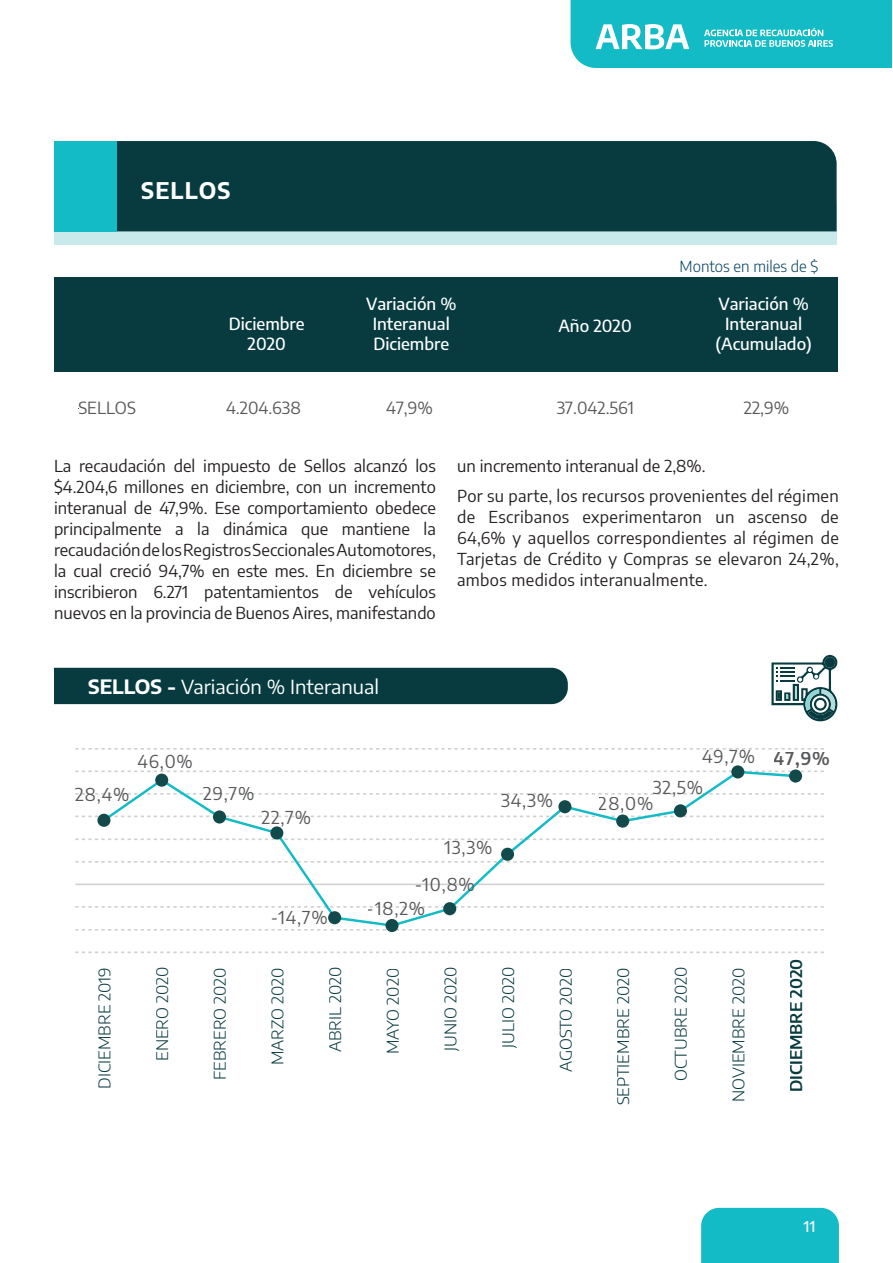
<style>
.page{position:relative;width:893px;height:1263px;background:#fff}
.page>*{position:absolute;margin:0;border:0;box-sizing:border-box;transform-origin:0 0}
.t1{font:700 22.5px "Encode Sans";letter-spacing:.05em;color:#fff}
.t2{font:19.5px "Encode Sans";color:#fff}
.t3{font:17.85px "Encode Sans";letter-spacing:.05em;color:#57585a}
.t4{font:500 16.8px/20.1px "Encode Sans";color:#fff;text-align:center}
.t5{font:16.8px "Encode Sans";color:#57585a}
.t6{font:16.5px/21px "Encode Sans";color:#231f20;text-align:justify}
.t7{font:300 16.05px "Encode Sans";color:#073b3f;scale:1.05 1}
.t8{font:600 16.05px "Encode Sans";color:#073b3f;scale:1.05 1}
.t9{font:300 15.15px "Encode Sans";color:#024061}
.t10{font:500 15px "Encode Sans";color:#fff}
.s1{font-weight:700}
.s2{font-weight:600}
</style>
<div class="page">
<div style="left:701px;top:1208px;width:138px;height:55px;background:#12bbc5"></div>
<svg style="left:571px;top:0;width:321px;height:68px;background:#29c1ca"></svg>
<svg style="left:54px;top:231px;width:783px;height:13px;background:#c1e4e5"></svg>
<div style="left:117px;top:141px;width:720px;height:90px;background:#073b3f"></div>
<div style="left:54px;top:141px;width:63px;height:90px;background:#12bbc6"></div>
<svg style="left:75px;top:748px;width:749px;height:2px"></svg>
<svg style="left:75px;top:770px;width:749px;height:2px"></svg>
<svg style="left:75px;top:793px;width:749px;height:2px"></svg>
<svg style="left:75px;top:815px;width:749px;height:2px"></svg>
<svg style="left:75px;top:838px;width:749px;height:2px"></svg>
<svg style="left:75px;top:861px;width:749px;height:2px"></svg>
<svg style="left:75px;top:906px;width:749px;height:2px"></svg>
<svg style="left:75px;top:929px;width:749px;height:2px"></svg>
<svg style="left:75px;top:951px;width:749px;height:2px"></svg>
<hr style="left:75px;top:883px;width:749px;height:2px;background:#d0d1d1">
<svg style="left:101px;top:770px;width:697px;height:158px"></svg>
<div style="left:97px;top:814px;width:13px;height:13px;background:#12494b;border-radius:50%"></div>
<div style="left:155px;top:773px;width:13px;height:14px;background:#12494b;border-radius:50%"></div>
<div style="left:213px;top:810px;width:13px;height:13px;background:#12494b;border-radius:50%"></div>
<div style="left:270px;top:826px;width:13px;height:13px;background:#12494b;border-radius:50%"></div>
<div style="left:328px;top:911px;width:13px;height:13px;background:#12494b;border-radius:50%"></div>
<div style="left:385px;top:919px;width:13px;height:13px;background:#12494b;border-radius:50%"></div>
<div style="left:443px;top:902px;width:13px;height:13px;background:#12494b;border-radius:50%"></div>
<div style="left:501px;top:848px;width:13px;height:13px;background:#12494b;border-radius:50%"></div>
<div style="left:558px;top:800px;width:13px;height:13px;background:#12494b;border-radius:50%"></div>
<div style="left:616px;top:814px;width:13px;height:14px;background:#12494b;border-radius:50%"></div>
<div style="left:674px;top:804px;width:13px;height:13px;background:#12494b;border-radius:50%"></div>
<div style="left:731px;top:765px;width:13px;height:13px;background:#12494b;border-radius:50%"></div>
<div style="left:789px;top:769px;width:13px;height:13px;background:#12494b;border-radius:50%"></div>
<div style="left:54px;top:668px;width:514px;height:36px;background:#073b3f"></div>
<svg style="left:771px;top:655px;width:67px;height:67px"></svg>
<div style="left:54px;top:278px;width:783px;height:94px;background:#073b3f"></div>
<p class="t1" style="left:141px;top:174px;width:91px">SELLOS</p>
<p class="t4" style="left:229px;top:313px;width:77px">Diciembre<br>2020</p>
<p class="t4" style="left:366px;top:293px;width:92px">Variación %<br>Interanual<br>Diciembre</p>
<p class="t4" style="left:558px;top:315px;width:75px">Año 2020</p>
<p class="t9" style="left:680px;top:256px;width:140px">Montos en miles de $</p>
<p class="t4" style="left:715px;top:293px;width:98px">Variación %<br>Interanual (Acumulado)</p>
<p class="t5" style="left:78px;top:396px;width:59px">SELLOS</p>
<p class="t5" style="left:226px;top:396px;width:76px">4.204.638</p>
<p class="t5" style="left:386px;top:396px;width:48px">47,9%</p>
<p class="t5" style="left:557px;top:396px;width:79px">37.042.561</p>
<p class="t5" style="left:744px;top:396px;width:47px">22,9%</p>
<p class="t6" style="left:54px;top:455px;width:383px">La recaudación del impuesto de Sellos alcanzó los $4.204,6 millones en diciembre, con un incremento interanual de 47,9%. Ese comportamiento obedece principalmente a la dinámica que mantiene la recaudación de los Registros Seccionales Automotores, la cual creció 94,7% en este mes. En diciembre se inscribieron 6.271 patentamientos de vehículos nuevos en la provincia de Buenos Aires, manifestando</p>
<p class="t6" style="left:457px;top:455px;width:250px">un incremento interanual de 2,8%.</p>
<p class="t6" style="left:457px;top:484px;width:383px">Por su parte, los recursos provenientes del régimen de Escribanos experimentaron un ascenso de 64,6% y aquellos correspondientes al régimen de Tarjetas de Crédito y Compras se elevaron 24,2%, ambos medidos interanualmente.</p>
<p class="t2" style="left:88px;top:673px;width:292px"><span class="s1">SELLOS -</span> Variación % Interanual</p>
<p class="t3" style="left:75px;top:782px;width:56px">28,4%</p>
<p class="t3" style="left:137px;top:748px;width:57px">46,0%</p>
<p class="t3" style="left:203px;top:781px;width:53px">29,7%</p>
<p class="t3" style="left:261px;top:804px;width:51px">22,7%</p>
<p class="t3" style="left:270px;top:905px;width:59px">-14,7%</p>
<p class="t3" style="left:702px;top:744px;width:129px">49,7% <span class="s2">47,9%</span></p>
<p class="t3" style="left:653px;top:774px;width:52px">32,5%</p>
<p class="t3" style="left:501px;top:788px;width:54px">34,3%</p>
<p class="t3" style="left:599px;top:791px;width:56px">28,0%</p>
<p class="t3" style="left:444px;top:835px;width:50px">13,3%</p>
<p class="t3" style="left:414px;top:872px;width:62px">-10,8%</p>
<p class="t3" style="left:367px;top:896px;width:60px">-18,2%</p>
<p class="t7" style="left:94px;top:1089px;width:117px;rotate:-90deg">DICIEMBRE 2019</p>
<p class="t7" style="left:151px;top:1061px;width:91px;rotate:-90deg">ENERO 2020</p>
<p class="t7" style="left:209px;top:1080px;width:109px;rotate:-90deg">FEBRERO 2020</p>
<p class="t7" style="left:266px;top:1065px;width:94px;rotate:-90deg">MARZO 2020</p>
<p class="t7" style="left:324px;top:1052px;width:83px;rotate:-90deg">ABRIL 2020</p>
<p class="t7" style="left:382px;top:1054px;width:83px;rotate:-90deg">MAYO 2020</p>
<p class="t7" style="left:439px;top:1051px;width:82px;rotate:-90deg">JUNIO 2020</p>
<p class="t7" style="left:497px;top:1047px;width:79px;rotate:-90deg">JULIO 2020</p>
<p class="t7" style="left:555px;top:1072px;width:100px;rotate:-90deg">AGOSTO 2020</p>
<p class="t7" style="left:612px;top:1105px;width:132px;rotate:-90deg">SEPTIEMBRE 2020</p>
<p class="t7" style="left:670px;top:1081px;width:110px;rotate:-90deg">OCTUBRE 2020</p>
<p class="t7" style="left:727px;top:1102px;width:129px;rotate:-90deg">NOVIEMBRE 2020</p>
<p class="t8" style="left:784px;top:1092px;width:129px;rotate:-90deg">DICIEMBRE 2020</p>
<p class="t10" style="left:804px;top:1216px;width:13px">11</p>
</div>
